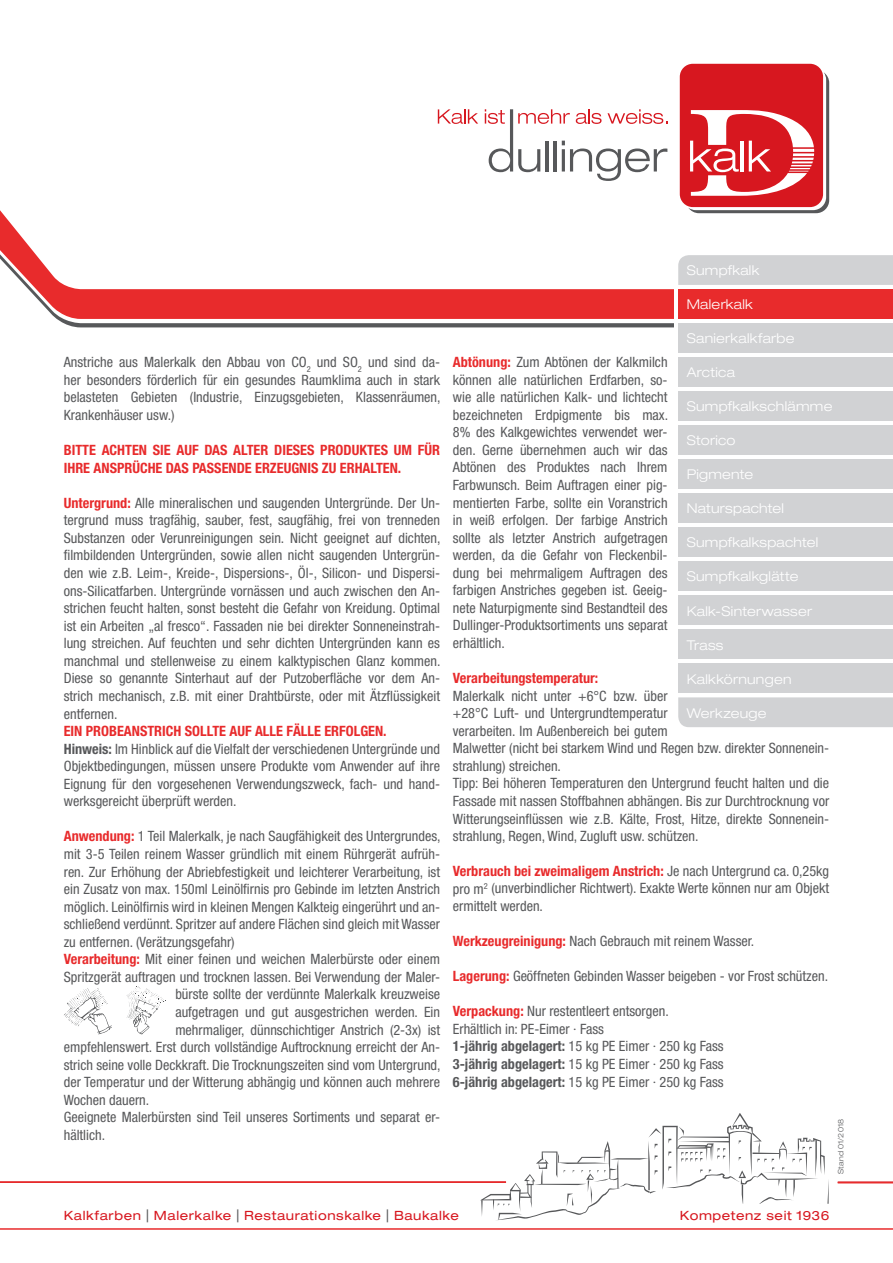
<style>
.page{position:relative;width:893px;height:1263px;background:#fff}
.page>*{position:absolute;margin:0;border:0;box-sizing:border-box;transform-origin:0 0}
.t1{font:condensed 14.25px/17.5px "Helvetica Neue LT";color:#57585a;text-align:justify}
.t2{font:700 condensed 14.25px/17.5px "Helvetica Neue LT";color:#e82b2c}
.t3{font:300 expanded 13.5px "Helvetica Neue LT";letter-spacing:.02em;color:#fff}
.t4{font:expanded 12.75px "Helvetica Neue LT";letter-spacing:.045em;color:#d7171f}
.t5{font:300 expanded 7.5px "Helvetica Neue LT";letter-spacing:.01em;color:#57585a}
.s1{font-weight:700;color:#e82b2c}
.s2{font-weight:700}
.s3{font-size:17.25px;color:#57585a}
</style>
<div class="page">
<svg style="left:0;top:185px;width:830px;height:142px"></svg>
<svg style="left:64px;top:988px;width:48px;height:46px"></svg>
<svg style="left:127px;top:986px;width:39px;height:48px"></svg>
<div style="left:674px;top:251px;width:219px;height:480px;background:#fff"></div>
<div style="left:678px;top:255px;width:215px;height:30px;background:#d1d2d4"></div>
<div style="left:678px;top:357px;width:215px;height:30px;background:#d1d2d4"></div>
<div style="left:678px;top:323px;width:215px;height:30px;background:#d1d2d4"></div>
<div style="left:678px;top:561px;width:215px;height:30px;background:#d1d2d4"></div>
<div style="left:678px;top:527px;width:215px;height:30px;background:#d1d2d4"></div>
<div style="left:678px;top:493px;width:215px;height:30px;background:#d1d2d4"></div>
<div style="left:678px;top:391px;width:215px;height:30px;background:#d1d2d4"></div>
<div style="left:678px;top:425px;width:215px;height:30px;background:#d1d2d4"></div>
<div style="left:678px;top:459px;width:215px;height:30px;background:#d1d2d4"></div>
<div style="left:678px;top:595px;width:215px;height:30px;background:#d1d2d4"></div>
<div style="left:678px;top:663px;width:215px;height:30px;background:#d1d2d4"></div>
<div style="left:678px;top:629px;width:215px;height:30px;background:#d1d2d4"></div>
<div style="left:678px;top:697px;width:215px;height:30px;background:#d1d2d4"></div>
<div style="left:678px;top:289px;width:215px;height:30px;background:#e82b2c"></div>
<div style="left:680px;top:64px;width:143px;height:143px;background:#d7171f;border-radius:13px"></div>
<svg style="left:438px;top:109px;width:40px;height:15px"></svg>
<svg style="left:485px;top:109px;width:182px;height:72px"></svg>
<svg style="left:688px;top:72px;width:141px;height:141px"></svg>
<hr style="left:838px;top:1181px;width:55px;height:2px;background:#d7171f">
<svg style="left:480px;top:1113px;width:349px;height:107px"></svg>
<hr style="left:0;top:1228px;width:893px;height:2px;background:#e82b2c">
<hr style="left:838px;top:1182px;width:55px;height:1px;background:#e82b2c">
<hr style="left:0;top:1181px;width:506px;height:2px;background:#e82b2c">
<p class="t3" style="left:687px;top:262px;width:74px">Sumpfkalk</p>
<p class="t3" style="left:687px;top:296px;width:68px">Malerkalk</p>
<p class="t1" style="left:64px;top:353px;width:378px">Anstriche aus Malerkalk den Abbau von CO<sub>2</sub> und SO<sub>2</sub> und sind da&shy;her besonders förderlich für ein gesundes Raumklima auch in stark belasteten Gebieten (Industrie, Einzugsgebieten, Klassenräumen, Krankenhäuser usw.)</p>
<p class="t2" style="left:64px;top:441px;width:378px">BITTE ACHTEN SIE AUF DAS ALTER DIESES PRODUKTES UM FÜR<br>IHRE ANSPRÜCHE DAS PASSENDE ERZEUGNIS ZU ERHALTEN.</p>
<p class="t1" style="left:64px;top:494px;width:378px"><span class="s1">Untergrund:</span> Alle mineralischen und saugenden Untergründe. Der Un&shy;tergrund muss tragfähig, sauber, fest, saugfähig, frei von trenneden Substanzen oder Verunreinigungen sein. Nicht geeignet auf dichten, filmbildenden Untergründen, sowie allen nicht saugenden Untergrün&shy;den wie z.B. Leim-, Kreide-, Dispersions-, Öl-, Silicon- und Dispersi&shy;ons-Silicatfarben. Untergründe vornässen und auch zwischen den An&shy;strichen feucht halten, sonst besteht die Gefahr von Kreidung. Optimal ist ein Arbeiten „al fresco“. Fassaden nie bei direkter Sonneneinstrah&shy;lung streichen. Auf feuchten und sehr dichten Untergründen kann es manchmal und stellenweise zu einem kalktypischen Glanz kommen.<br>Diese so genannte Sinterhaut auf der Putzoberfläche vor dem An&shy;strich mechanisch, z.B. mit einer Drahtbürste, oder mit Ätzflüssigkeit entfernen.</p>
<p class="t1" style="left:64px;top:722px;width:378px;text-align:left"><span class="s1">EIN PROBEANSTRICH SOLLTE AUF ALLE FÄLLE ERFOLGEN.<br></span><span class="s2">Hinweis:</span> Im Hinblick auf die Vielfalt der verschiedenen Untergründe und Objektbedingungen, müssen unsere Produkte vom Anwender auf ihre Eignung für den vorgesehenen Verwendungszweck, fach- und hand&shy;werksgereicht überprüft werden.</p>
<p class="t1" style="left:64px;top:827px;width:378px"><span class="s1">Anwendung:</span> 1 Teil Malerkalk, je nach Saugfähigkeit des Untergrundes,</p>
<p class="t1" style="left:64px;top:845px;width:378px">mit 3-5 Teilen reinem Wasser gründlich mit einem Rührgerät aufrüh-</p>
<p class="t1" style="left:64px;top:863px;width:378px">ren. Zur Erhöhung der Abriebfestigkeit und leichterer Verarbeitung, ist</p>
<p class="t1" style="left:64px;top:880px;width:378px">ein Zusatz von max. 150ml Leinölfirnis pro Gebinde im letzten Anstrich</p>
<p class="t1" style="left:64px;top:898px;width:378px">möglich. Leinölfirnis wird in kleinen Mengen Kalkteig eingerührt und an-</p>
<p class="t1" style="left:64px;top:915px;width:378px">schließend verdünnt. Spritzer auf andere Flächen sind gleich mit Wasser</p>
<p class="t1" style="left:64px;top:933px;width:172px">zu entfernen. (Verätzungsgefahr)</p>
<p class="t1" style="left:64px;top:950px;width:378px"><span class="s1">Verarbeitung:</span> Mit einer feinen und weichen Malerbürste oder einem</p>
<p class="t1" style="left:64px;top:968px;width:378px">Spritzgerät auftragen und trocknen lassen. Bei Verwendung der Maler-</p>
<p class="t1" style="left:175px;top:985px;width:266px">bürste sollte der verdünnte Malerkalk kreuzweise</p>
<p class="t1" style="left:175px;top:1003px;width:266px">aufgetragen und gut ausgestrichen werden. Ein</p>
<p class="t1" style="left:175px;top:1021px;width:266px">mehrmaliger, dünnschichtiger Anstrich (2-3x) ist</p>
<p class="t1" style="left:64px;top:1038px;width:378px">empfehlenswert. Erst durch vollständige Auftrocknung erreicht der An-</p>
<p class="t1" style="left:64px;top:1056px;width:378px">strich seine volle Deckkraft. Die Trocknungszeiten sind vom Untergrund,</p>
<p class="t1" style="left:64px;top:1073px;width:378px">der Temperatur und der Witterung abhängig und können auch mehrere</p>
<p class="t1" style="left:64px;top:1091px;width:87px">Wochen dauern.</p>
<p class="t1" style="left:64px;top:1108px;width:378px">Geeignete Malerbürsten sind Teil unseres Sortiments und separat er-</p>
<p class="t1" style="left:64px;top:1126px;width:43px">hältlich.</p>
<p class="t3" style="left:687px;top:330px;width:109px">Sanierkalkfarbe</p>
<p class="t1" style="left:453px;top:353px;width:217px"><span class="s1">Abtönung:</span> Zum Abtönen der Kalkmilch können alle natürlichen Erdfarben, so&shy;wie alle natürlichen Kalk- und lichtecht bezeichneten Erdpigmente bis max.<br>8% des Kalkgewichtes verwendet wer&shy;den. Gerne übernehmen auch wir das Abtönen des Produktes nach Ihrem Farbwunsch. Beim Auftragen einer pig&shy;mentierten Farbe, sollte ein Voranstrich in weiß erfolgen. Der farbige Anstrich sollte als letzter Anstrich aufgetragen werden, da die Gefahr von Fleckenbil&shy;dung bei mehrmaligem Auftragen des farbigen Anstriches gegeben ist. Geeig&shy;nete Naturpigmente sind Bestandteil des Dullinger-Produktsortiments uns separat erhältlich.</p>
<p class="t2" style="left:453px;top:669px;width:147px">Verarbeitungstemperatur:</p>
<p class="t1" style="left:453px;top:687px;width:378px;text-align:left">Malerkalk nicht unter +6°C bzw. über<br>+28°C Luft- und Untergrundtemperatur<br>verarbeiten. Im Außenbereich bei gutem<br>Malwetter (nicht bei starkem Wind und Regen bzw. direkter Sonnenein&shy;strahlung) streichen.<br>Tipp: Bei höheren Temperaturen den Untergrund feucht halten und die Fassade mit nassen Stoffbahnen abhängen. Bis zur Durchtrocknung vor Witterungseinflüssen wie z.B. Kälte, Frost, Hitze, direkte Sonnenein&shy;strahlung, Regen, Wind, Zugluft usw. schützen.</p>
<p class="t1" style="left:453px;top:862px;width:378px"><span class="s1">Verbrauch bei zweimaligem Anstrich:</span> Je nach Untergrund ca. 0,25kg pro m<sup>2</sup> (unverbindlicher Richtwert). Exakte Werte können nur am Objekt ermittelt werden.</p>
<p class="t1" style="left:453px;top:932px;width:303px"><span class="s1">Werkzeugreinigung:</span> Nach Gebrauch mit reinem Wasser.</p>
<p class="t1" style="left:453px;top:967px;width:377px"><span class="s1">Lagerung:</span> Geöffneten Gebinden Wasser beigeben - vor Frost schützen.</p>
<p class="t1" style="left:453px;top:1002px;width:272px;text-align:left"><span class="s1">Verpackung:</span> Nur restentleert entsorgen.<br>Erhältlich in: PE-Eimer · Fass<br><span class="s2">1-jährig abgelagert:</span> 15 kg PE Eimer · 250 kg Fass <span class="s2">3-jährig abgelagert:</span> 15 kg PE Eimer · 250 kg Fass <span class="s2">6-jährig abgelagert:</span> 15 kg PE Eimer · 250 kg Fass</p>
<p class="t3" style="left:687px;top:364px;width:50px">Arctica</p>
<p class="t3" style="left:687px;top:398px;width:147px">Sumpfkalkschlämme</p>
<p class="t3" style="left:687px;top:432px;width:50px">Storico</p>
<p class="t3" style="left:687px;top:466px;width:68px">Pigmente</p>
<p class="t3" style="left:687px;top:501px;width:99px">Naturspachtel</p>
<p class="t3" style="left:687px;top:535px;width:133px">Sumpfkalkspachtel</p>
<p class="t3" style="left:687px;top:569px;width:113px">Sumpfkalkglätte</p>
<p class="t3" style="left:687px;top:603px;width:127px">Kalk-Sinterwasser</p>
<p class="t3" style="left:687px;top:637px;width:38px">Trass</p>
<p class="t3" style="left:687px;top:671px;width:106px">Kalkkörnungen</p>
<p class="t3" style="left:687px;top:705px;width:81px">Werkzeuge</p>
<p class="t5" style="left:836px;top:1174px;width:56px;rotate:-90deg">Stand 01/2018</p>
<p class="t4" style="left:64px;top:1208px;width:397px">Kalkfarben <span class="s3">|</span> Malerkalke <span class="s3">|</span> Restaurationskalke <span class="s3">|</span> Baukalke</p>
<p class="t4" style="left:680px;top:1208px;width:151px">Kompetenz seit 1936</p>
</div>
